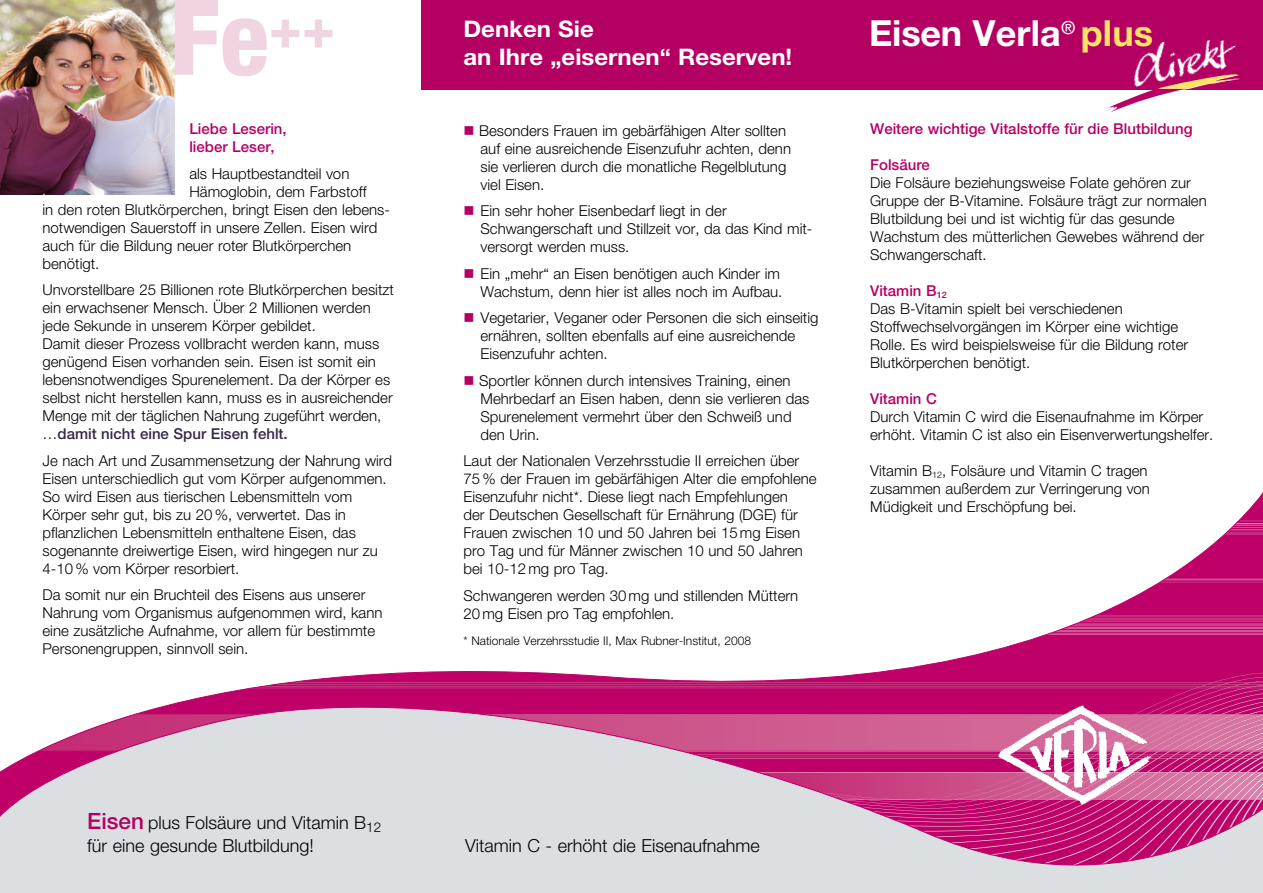
<style>
.page{position:relative;width:1263px;height:893px;background:#fff}
.page>*{position:absolute;margin:0;border:0;box-sizing:border-box;transform-origin:0 0}
.t1{font:700 36px "Helvetica Neue LT Pro";letter-spacing:.005em;color:#fff}
.t2{font:700 22.8px/27.9px "Helvetica Neue LT Pro";color:#fff;scale:1.05 1}
.t3{font:300 18px/22.5px "Helvetica Neue LT Pro";color:#000}
.t4{font:300 15px/18px "Helvetica Neue LT Pro";color:#000}
.t5{font:500 15px/18px "Helvetica Neue LT Pro";color:#b50063}
.t6{font:300 12px "Helvetica Neue LT Pro";color:#000}
.s1{font-weight:500;color:#34284b}
.s2{font-weight:500;font-size:22.5px;color:#b50063}
.s3{color:#b50063}
.s4{color:#ffe366}
.s5{font-weight:500;color:#b50063}
</style>
<div class="page">
<div style="left:0;top:865px;width:1263px;height:28px;background:#dcdfe1"></div>
<svg style="left:0;top:492px;width:1263px;height:373px"></svg>
<img style="left:989px;top:665px;width:205px;height:147px">
<div style="left:421px;top:0;width:842px;height:89px;background:#b50063"></div>
<img style="left:0;top:0;width:174px;height:194px">
<img style="left:1134px;top:39px;width:113px;height:51px">
<svg style="left:1105px;top:74px;width:135px;height:39px"></svg>
<svg style="left:174px;top:0;width:158px;height:76px"></svg>
<p class="t5" style="left:189px;top:120px;width:99px">Liebe Leserin, lieber Leser,</p>
<p class="t4" style="left:189px;top:164px;width:162px">als Hauptbestandteil von</p>
<p class="t4" style="left:189px;top:182px;width:179px">Hämoglobin, dem Farbstoff</p>
<p class="t4" style="left:43px;top:200px;width:349px">in den roten Blutkörperchen, bringt Eisen den lebens-</p>
<p class="t4" style="left:43px;top:218px;width:336px">notwendigen Sauerstoff in unsere Zellen. Eisen wird</p>
<p class="t4" style="left:43px;top:236px;width:310px">auch für die Bildung neuer roter Blutkörperchen</p>
<p class="t4" style="left:43px;top:254px;width:58px">benötigt.</p>
<p class="t4" style="left:43px;top:280px;width:353px">Unvorstellbare 25 Billionen rote Blutkörperchen besitzt ein erwachsener Mensch. Über 2 Millionen werden jede Sekunde in unserem Körper gebildet.<br>Damit dieser Prozess vollbracht werden kann, muss genügend Eisen vorhanden sein. Eisen ist somit ein lebensnotwendiges Spurenelement. Da der Körper es selbst nicht herstellen kann, muss es in ausreichender Menge mit der täglichen Nahrung zugeführt werden, …<span class="s1">damit nicht eine Spur Eisen fehlt.</span></p>
<p class="t4" style="left:43px;top:451px;width:351px">Je nach Art und Zusammensetzung der Nahrung wird Eisen unterschiedlich gut vom Körper aufgenommen.<br>So wird Eisen aus tierischen Lebensmitteln vom Körper sehr gut, bis zu 20 %, verwertet. Das in pflanzlichen Lebensmitteln enthaltene Eisen, das sogenannte dreiwertige Eisen, wird hingegen nur zu 4-10 % vom Körper resorbiert.</p>
<p class="t4" style="left:43px;top:585px;width:341px">Da somit nur ein Bruchteil des Eisens aus unserer Nahrung vom Organismus aufgenommen wird, kann eine zusätzliche Aufnahme, vor allem für bestimmte Personengruppen, sinnvoll sein.</p>
<p class="t3" style="left:87px;top:811px;width:295px"><span class="s2">Eisen</span> plus Folsäure und Vitamin B<sub>12 </sub>für eine gesunde Blutbildung!</p>
<h2 class="t2" style="left:463px;top:14px;width:315px">Denken Sie<br>an Ihre „eisernen“ Reserven!</h2>
<p class="t4" style="left:480px;top:121px;width:312px;text-indent:-17px"><span class="s3">■</span> Besonders Frauen im gebärfähigen Alter sollten auf eine ausreichende Eisenzufuhr achten, denn sie verlieren durch die monatliche Regelblutung viel Eisen.</p>
<p class="t4" style="left:480px;top:201px;width:333px;text-indent:-17px"><span class="s3">■</span> Ein sehr hoher Eisenbedarf liegt in der<br>Schwangerschaft und Stillzeit vor, da das Kind mit&shy;versorgt werden muss.</p>
<p class="t4" style="left:463px;top:264px;width:320px;text-align:right"><span class="s3">■</span> Ein „mehr“ an Eisen benötigen auch Kinder im<br>Wachstum, denn hier ist alles noch im Aufbau.</p>
<p class="t4" style="left:480px;top:308px;width:339px;text-indent:-17px"><span class="s3">■</span> Vegetarier, Veganer oder Personen die sich einseitig ernähren, sollten ebenfalls auf eine ausreichende<br>Eisenzufuhr achten.</p>
<p class="t4" style="left:480px;top:371px;width:330px;text-indent:-17px"><span class="s3">■</span> Sportler können durch intensives Training, einen Mehrbedarf an Eisen haben, denn sie verlieren das Spurenelement vermehrt über den Schweiß und den Urin.</p>
<p class="t4" style="left:463px;top:451px;width:355px">Laut der Nationalen Verzehrsstudie II erreichen über 75 % der Frauen im gebärfähigen Alter die empfohlene Eisenzufuhr nicht*. Diese liegt nach Empfehlungen<br>der Deutschen Gesellschaft für Ernährung (DGE) für Frauen zwischen 10 und 50 Jahren bei 15 mg Eisen pro Tag und für Männer zwischen 10 und 50 Jahren bei 10-12 mg pro Tag.</p>
<p class="t4" style="left:463px;top:586px;width:336px">Schwangeren werden 30 mg und stillenden Müttern<br>20 mg Eisen pro Tag empfohlen.</p>
<p class="t6" style="left:463px;top:634px;width:289px">* Nationale Verzehrsstudie II, Max Rubner-Institut, 2008</p>
<h1 class="t1" style="left:869px;top:10px;width:286px">Eisen Verla<sup>®</sup> <span class="s4">plus</span></h1>
<p class="t5" style="left:870px;top:120px;width:324px">Weitere wichtige Vitalstoffe für die Blutbildung</p>
<p class="t5" style="left:870px;top:156px;width:61px">Folsäure</p>
<p class="t4" style="left:870px;top:173px;width:338px">Die Folsäure beziehungsweise Folate gehören zur Gruppe der B-Vitamine. Folsäure trägt zur normalen Blutbildung bei und ist wichtig für das gesunde Wachstum des mütterlichen Gewebes während der Schwangerschaft.</p>
<p class="t4" style="left:870px;top:281px;width:319px"><span class="s5">Vitamin B</span><sub>12<br></sub>Das B-Vitamin spielt bei verschiedenen Stoffwechselvorgängen im Körper eine wichtige Rolle. Es wird beispielsweise für die Bildung roter Blutkörperchen benötigt.</p>
<p class="t5" style="left:870px;top:390px;width:68px">Vitamin C</p>
<p class="t4" style="left:870px;top:407px;width:345px">Durch Vitamin C wird die Eisenaufnahme im Körper erhöht. Vitamin C ist also ein Eisenverwertungshelfer.</p>
<p class="t4" style="left:870px;top:461px;width:281px">Vitamin B<sub>12</sub>, Folsäure und Vitamin C tragen zusammen außerdem zur Verringerung von<br>Müdigkeit und Erschöpfung bei.</p>
<p class="t3" style="left:465px;top:834px;width:296px">Vitamin C - erhöht die Eisenaufnahme</p>
</div>
